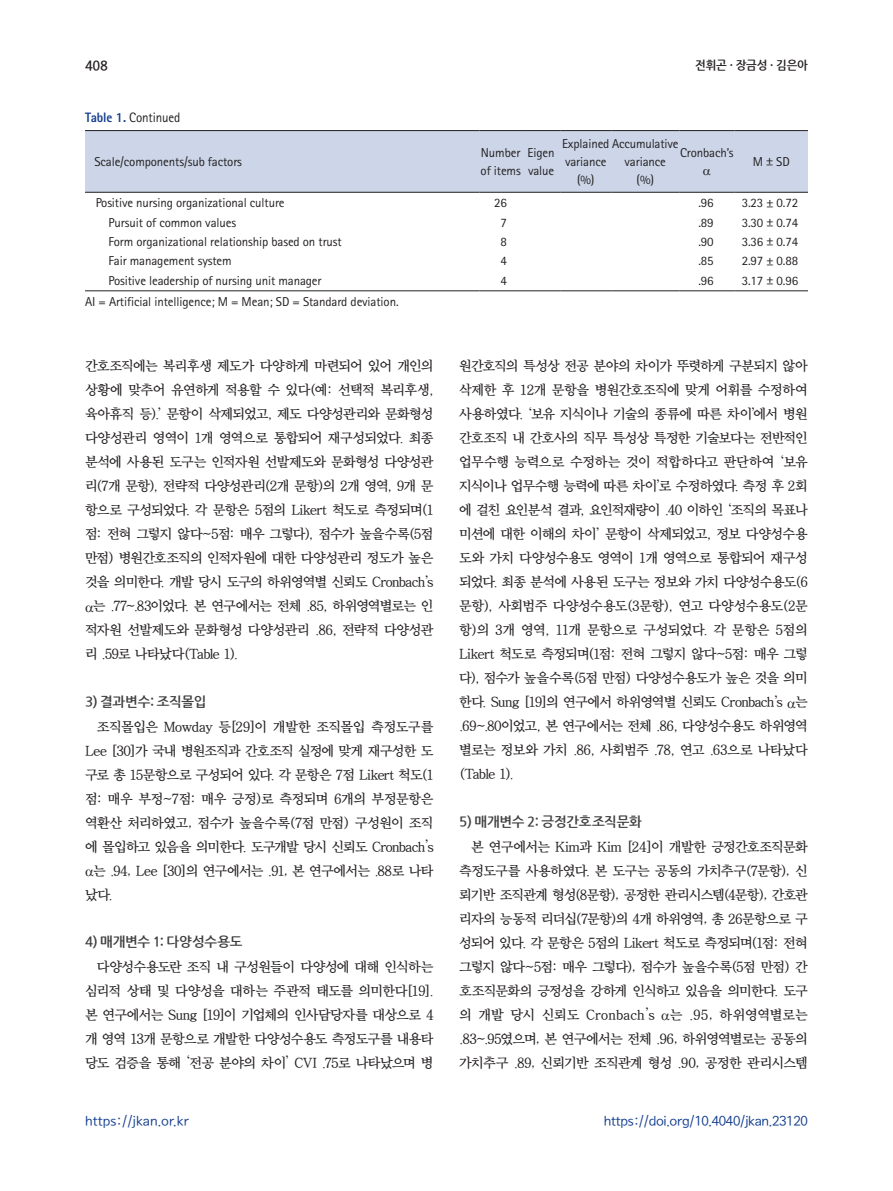
<style>
.page{position:relative;width:893px;height:1191px;background:#fff}
.page>*{position:absolute;margin:0;border:0;box-sizing:border-box;transform-origin:0 0}
.t1{font:13.95px/24px "Bareun Batang M";letter-spacing:-.055em;color:#231f20;text-align:justify}
.t2{font:13.95px "Bareun Batang M";letter-spacing:-.035em;color:#231f20}
.t3{font:13.65px "Rotis Sans Serif Std";letter-spacing:-.01em;color:#231f20;scale:.95 1}
.t4{font:700 13.5px "Nanum Gothic";letter-spacing:-.015em;color:#3e3e3f}
.t5{font:13.5px "Seoul Namsan M";letter-spacing:-.025em;color:#143e8f}
.t6{font:13.5px "Seoul Namsan M";color:#143e8f}
.t7{font:700 13.5px "Nanum Gothic";color:#231f20;scale:.95 1}
.t8{font:12.9px/18px "Rotis Sans Serif Std";letter-spacing:-.01em;color:#231f20}
.t9{font:700 12px "Nanum Gothic";letter-spacing:-.02em;color:#231f20;scale:.95 1}
.s1{font-weight:800;color:#143e8f}
.s2{font-family:"New Gulim"}
.s3{font-family:"Nanum Gothic"}
.s4{font-family:"Nanum Myeongjo"}
</style>
<div class="page">
<div style="left:85px;top:131px;width:723px;height:61px;background:#ccd6e8"></div>
<hr style="left:479px;top:130px;width:43px;height:1px;background:#231f20">
<hr style="left:522px;top:130px;width:38px;height:1px;background:#231f20">
<hr style="left:560px;top:130px;width:51px;height:1px;background:#231f20">
<hr style="left:611px;top:130px;width:68px;height:1px;background:#231f20">
<hr style="left:679px;top:130px;width:56px;height:1px;background:#231f20">
<hr style="left:735px;top:130px;width:73px;height:1px;background:#231f20">
<hr style="left:85px;top:130px;width:394px;height:1px;background:#231f20">
<hr style="left:85px;top:192px;width:394px;height:1px;background:#231f20">
<hr style="left:479px;top:192px;width:43px;height:1px;background:#231f20">
<hr style="left:522px;top:192px;width:38px;height:1px;background:#231f20">
<hr style="left:560px;top:192px;width:51px;height:1px;background:#231f20">
<hr style="left:611px;top:192px;width:68px;height:1px;background:#231f20">
<hr style="left:679px;top:192px;width:56px;height:1px;background:#231f20">
<hr style="left:735px;top:192px;width:73px;height:1px;background:#231f20">
<hr style="left:85px;top:290px;width:394px;height:1px;background:#231f20">
<hr style="left:479px;top:290px;width:43px;height:1px;background:#231f20">
<hr style="left:522px;top:290px;width:38px;height:1px;background:#231f20">
<hr style="left:560px;top:290px;width:51px;height:1px;background:#231f20">
<hr style="left:611px;top:290px;width:68px;height:1px;background:#231f20">
<hr style="left:679px;top:290px;width:56px;height:1px;background:#231f20">
<hr style="left:735px;top:290px;width:73px;height:1px;background:#231f20">
<svg style="left:703px;top:169px;width:8px;height:6px"></svg>
<p class="t7" style="left:85px;top:59px;width:26px">408</p>
<p class="t9" style="left:695px;top:59px;width:120px">전휘곤 · 장금성 · 김은아</p>
<p class="t3" style="left:85px;top:109px;width:102px"><span class="s1">Table 1.</span> Continued</p>
<p class="t8" style="left:94px;top:152px;width:149px">Scale/components/sub factors</p>
<p class="t8" style="left:481px;top:143px;width:42px">Number of items</p>
<p class="t8" style="left:528px;top:143px;width:28px">Eigen value</p>
<p class="t8" style="left:562px;top:134px;width:118px">Explained Accumulative</p>
<p class="t8" style="left:565px;top:152px;width:43px">variance</p>
<p class="t8" style="left:577px;top:170px;width:19px">(%)</p>
<p class="t8" style="left:680px;top:143px;width:55px">Cronbach’s</p>
<p class="t8" style="left:625px;top:152px;width:43px;text-align:center">variance (%)</p>
<p class="t8" style="left:753px;top:152px;width:38px">M ± SD</p>
<p class="t8" style="left:96px;top:194px;width:191px">Positive nursing organizational culture</p>
<p class="t8" style="left:494px;top:194px;width:14px">26</p>
<p class="t8" style="left:698px;top:194px;width:17px">.96</p>
<p class="t8" style="left:742px;top:194px;width:58px">3.23 ± 0.72</p>
<p class="t8" style="left:109px;top:213px;width:129px">Pursuit of common values</p>
<p class="t8" style="left:501px;top:213px;width:8px">7</p>
<p class="t8" style="left:698px;top:213px;width:17px">.89</p>
<p class="t8" style="left:742px;top:213px;width:58px">3.30 ± 0.74</p>
<p class="t8" style="left:109px;top:232px;width:235px">Form organizational relationship based on trust</p>
<p class="t8" style="left:501px;top:232px;width:8px">8</p>
<p class="t8" style="left:698px;top:232px;width:17px">.90</p>
<p class="t8" style="left:742px;top:232px;width:58px">3.36 ± 0.74</p>
<p class="t8" style="left:109px;top:252px;width:125px">Fair management system</p>
<p class="t8" style="left:501px;top:252px;width:8px">4</p>
<p class="t8" style="left:698px;top:252px;width:17px">.85</p>
<p class="t8" style="left:742px;top:252px;width:58px">2.97 ± 0.88</p>
<p class="t8" style="left:109px;top:271px;width:215px">Positive leadership of nursing unit manager</p>
<p class="t8" style="left:501px;top:271px;width:8px">4</p>
<p class="t8" style="left:698px;top:271px;width:17px">.96</p>
<p class="t8" style="left:742px;top:271px;width:58px">3.17 ± 0.96</p>
<p class="t8" style="left:85px;top:293px;width:315px">AI = Artificial intelligence; M = Mean; SD = Standard deviation.</p>
<p class="t1" style="left:85px;top:354px;width:350px">간호조직에는 복리후생 제도가 다양하게 마련되어 있어 개인의</p>
<p class="t1" style="left:85px;top:378px;width:350px">상황에 맞추어 유연하게 적용할 수 있다(예: 선택적 복리후생<span class="s2">,</span></p>
<p class="t1" style="left:85px;top:402px;width:350px">육아휴직 등)<span class="s3">.</span><span class="s4">’</span> 문항이 삭제되었고<span class="s2">,</span> 제도 다양성관리와 문화형성</p>
<p class="t1" style="left:85px;top:426px;width:350px">다양성관리 영역이 1개 영역으로 통합되어 재구성되었다<span class="s3">.</span> 최종</p>
<p class="t1" style="left:85px;top:450px;width:350px">분석에 사용된 도구는 인적자원 선발제도와 문화형성 다양성관</p>
<p class="t1" style="left:85px;top:474px;width:350px">리(7개 문항)<span class="s2">,</span> 전략적 다양성관리(2개 문항)의 2개 영역<span class="s2">,</span> 9개 문</p>
<p class="t1" style="left:85px;top:498px;width:350px">항으로 구성되었다<span class="s3">.</span> 각 문항은 5점의 Likert 척도로 측정되며(1</p>
<p class="t1" style="left:85px;top:522px;width:350px">점: 전혀 그렇지 않다~5점: 매우 그렇다)<span class="s2">,</span> 점수가 높을수록(5점</p>
<p class="t1" style="left:85px;top:546px;width:350px">만점) 병원간호조직의 인적자원에 대한 다양성관리 정도가 높은</p>
<p class="t1" style="left:85px;top:570px;width:350px">것을 의미한다<span class="s3">.</span> 개발 당시 도구의 하위영역별 신뢰도 Cronbach<span class="s4">’</span>s</p>
<p class="t1" style="left:93px;top:594px;width:342px">는 <span class="s3">.</span>77~<span class="s3">.</span>83이었다<span class="s3">.</span> 본 연구에서는 전체 <span class="s3">.</span>85<span class="s2">,</span> 하위영역별로는 인</p>
<p class="t1" style="left:85px;top:618px;width:350px">적자원 선발제도와 문화형성 다양성관리 <span class="s3">.</span>86<span class="s2">,</span> 전략적 다양성관</p>
<p class="t1" style="left:85px;top:642px;width:155px">리 <span class="s3">.</span>59로 나타났다(Table 1)<span class="s3">.</span></p>
<p class="t4" style="left:85px;top:695px;width:123px">3) 결과변수: 조직몰입</p>
<p class="t2" style="left:97px;top:719px;width:338px">조직몰입은 Mowday 등[29]이 개발한 조직몰입 측정도구를</p>
<p class="t1" style="left:85px;top:738px;width:350px">Lee [30]가 국내 병원조직과 간호조직 실정에 맞게 재구성한 도</p>
<p class="t1" style="left:85px;top:762px;width:350px">구로 총 15문항으로 구성되어 있다<span class="s3">.</span> 각 문항은 7점 Likert 척도(1</p>
<p class="t1" style="left:85px;top:786px;width:350px">점: 매우 부정~7점: 매우 긍정)로 측정되며 6개의 부정문항은</p>
<p class="t1" style="left:85px;top:810px;width:350px">역환산 처리하였고<span class="s2">,</span> 점수가 높을수록(7점 만점) 구성원이 조직</p>
<p class="t1" style="left:85px;top:834px;width:350px">에 몰입하고 있음을 의미한다<span class="s3">.</span> 도구개발 당시 신뢰도 Cronbach<span class="s4">’</span>s</p>
<p class="t1" style="left:93px;top:858px;width:342px">는 <span class="s3">.</span>94<span class="s2">,</span> Lee [30]의 연구에서는 <span class="s3">.</span>91<span class="s2">,</span> 본 연구에서는 <span class="s3">.</span>88로 나타</p>
<p class="t1" style="left:85px;top:882px;width:29px">났다<span class="s3">.</span></p>
<p class="t4" style="left:85px;top:935px;width:159px">4) 매개변수 1: 다양성수용도</p>
<p class="t1" style="left:85px;top:954px;width:350px;text-indent:12px">다양성수용도란 조직 내 구성원들이 다양성에 대해 인식하는 심리적 상태 및 다양성을 대하는 주관적 태도를 의미한다[19]<span class="s3">. </span>본 연구에서는 Sung [19]이 기업체의 인사담당자를 대상으로 4 개 영역 13개 문항으로 개발한 다양성수용도 측정도구를 내용타 당도 검증을 통해 <span class="s4">‘</span>전공 분야의 차이<span class="s4">’</span> CVI <span class="s3">.</span>75로 나타났으며 병</p>
<p class="t6" style="left:85px;top:1114px;width:106px">https://jkan.or.kr</p>
<p class="t1" style="left:459px;top:354px;width:350px">원간호직의 특성상 전공 분야의 차이가 뚜렷하게 구분되지 않아 삭제한 후 12개 문항을 병원간호조직에 맞게 어휘를 수정하여 사용하였다<span class="s3">.</span> <span class="s4">‘</span>보유 지식이나 기술의 종류에 따른 차이<span class="s4">’</span>에서 병원 간호조직 내 간호사의 직무 특성상 특정한 기술보다는 전반적인 업무수행 능력으로 수정하는 것이 적합하다고 판단하여 <span class="s4">‘</span>보유 지식이나 업무수행 능력에 따른 차이<span class="s4">’</span>로 수정하였다<span class="s3">.</span> 측정 후 2회 에 걸친 요인분석 결과<span class="s2">,</span> 요인적재량이 <span class="s3">.</span>40 이하인 <span class="s4">‘</span>조직의 목표나 미션에 대한 이해의 차이<span class="s4">’</span> 문항이 삭제되었고<span class="s2">,</span> 정보 다양성수용 도와 가치 다양성수용도 영역이 1개 영역으로 통합되어 재구성 되었다<span class="s3">.</span> 최종 분석에 사용된 도구는 정보와 가치 다양성수용도(6 문항)<span class="s2">,</span> 사회범주 다양성수용도(3문항)<span class="s2">,</span> 연고 다양성수용도(2문 항)의 3개 영역<span class="s2">,</span> 11개 문항으로 구성되었다<span class="s3">.</span> 각 문항은 5점의 Likert 척도로 측정되며(1점: 전혀 그렇지 않다~5점: 매우 그렇 다)<span class="s2">,</span> 점수가 높을수록(5점 만점) 다양성수용도가 높은 것을 의미 한다<span class="s3">.</span> Sung [19]의 연구에서 하위영역별 신뢰도 Cronbach<span class="s4">’</span>s 는 <span class="s3">.</span>69~<span class="s3">.</span>80이었고<span class="s2">,</span> 본 연구에서는 전체 <span class="s3">.</span>86<span class="s2">,</span> 다양성수용도 하위영역 별로는 정보와 가치 <span class="s3">.</span>86<span class="s2">,</span> 사회범주 <span class="s3">.</span>78<span class="s2">,</span> 연고 <span class="s3">.</span>63으로 나타났다 (Table 1)<span class="s3">.</span></p>
<p class="t4" style="left:459px;top:815px;width:184px">5) 매개변수 2: 긍정간호조직문화</p>
<p class="t1" style="left:459px;top:834px;width:350px;text-indent:12px">본 연구에서는 Kim과 Kim [24]이 개발한 긍정간호조직문화 측정도구를 사용하였다<span class="s3">.</span> 본 도구는 공동의 가치추구(7문항)<span class="s2">,</span> 신 뢰기반 조직관계 형성(8문항)<span class="s2">,</span> 공정한 관리시스템(4문항)<span class="s2">,</span> 간호관 리자의 능동적 리더십(7문항)의 4개 하위영역<span class="s2">,</span> 총 26문항으로 구 성되어 있다<span class="s3">.</span> 각 문항은 5점의 Likert 척도로 측정되며(1점: 전혀 그렇지 않다~5점: 매우 그렇다)<span class="s2">,</span> 점수가 높을수록(5점 만점) 간 호조직문화의 긍정성을 강하게 인식하고 있음을 의미한다<span class="s3">.</span> 도구 의 개발 당시 신뢰도 Cronbach<span class="s4">’</span>s 는 <span class="s3">.</span>95<span class="s2">,</span> 하위영역별로는 <span class="s3">.</span>83~<span class="s3">.</span>95였으며<span class="s2">,</span> 본 연구에서는 전체 <span class="s3">.</span>96<span class="s2">,</span> 하위영역별로는 공동의 가치추구 <span class="s3">.</span>89<span class="s2">,</span> 신뢰기반 조직관계 형성 <span class="s3">.</span>90<span class="s2">,</span> 공정한 관리시스템</p>
<p class="t5" style="left:604px;top:1114px;width:206px">https://doi.org/10.4040/jkan.23120</p>
</div>
